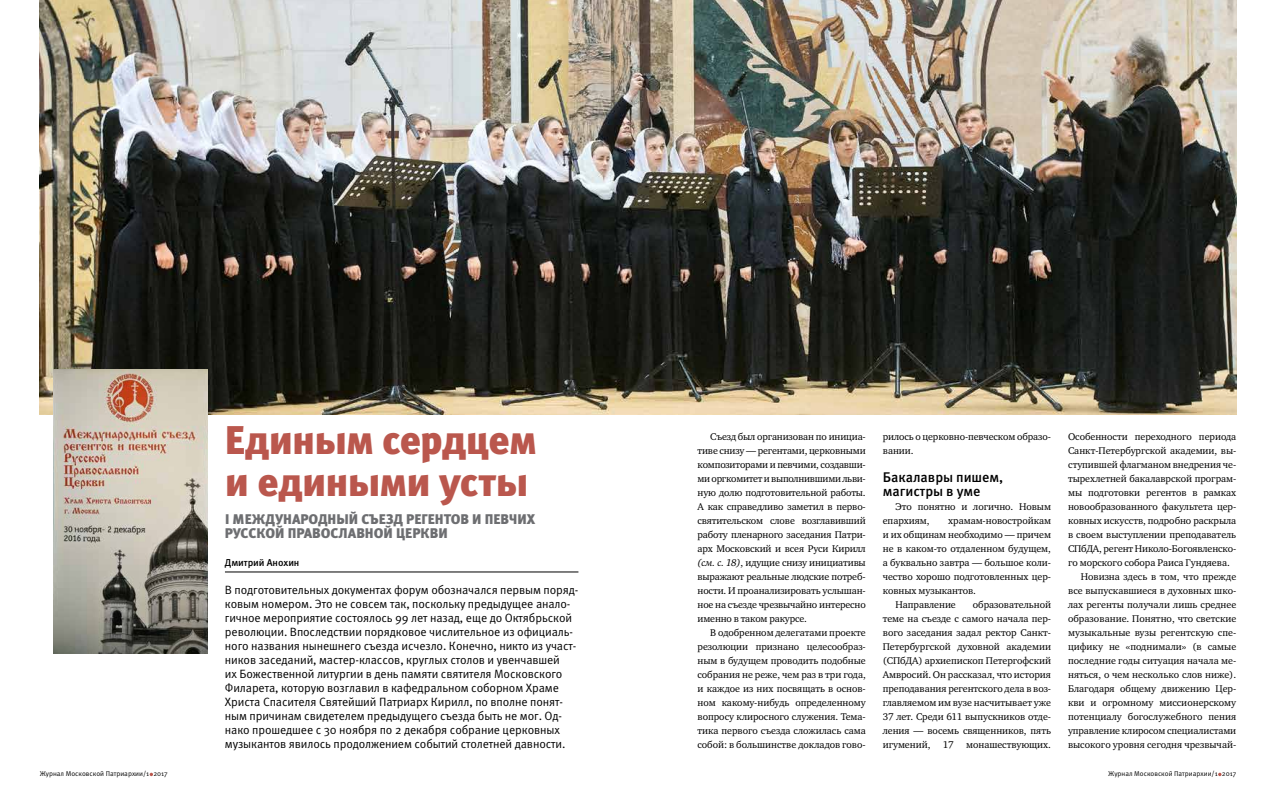
<style>
.page{position:relative;width:1276px;height:794px;background:#fff}
.page>*{position:absolute;margin:0;border:0;box-sizing:border-box;transform-origin:0 0}
.t1{font:900 40px/42px "Meta Pro";letter-spacing:-.02em;color:#ba574d}
.t2{font:900 14px/14px "Meta Pro";color:#6d6e71}
.t3{font:500 14px/14px "Meta Pro";letter-spacing:-.005em;color:#000}
.t4{font:12px/14px "Meta Pro";letter-spacing:-.01em;color:#000}
.t5{font:10px/14px "Charter ITC";letter-spacing:-.005em;color:#000;text-align:justify}
.t6{font:500 10px "Meta Pro";letter-spacing:-.005em;color:#000}
.t7{font:7px "Meta Pro";color:#000}
.s1{font-style:italic}
</style>
<div class="page">
<img style="left:40px;top:0;width:1196px;height:414px">
<hr style="left:225px;top:572px;width:353px;height:1px;background:#000">
<img style="left:54px;top:370px;width:154px;height:283px">
<h1 class="t1" style="left:225px;top:420px;width:313px">Единым сердцем и едиными усты</h1>
<h2 class="t2" style="left:225px;top:512px;width:312px">I МЕЖДУНАРОДНЫЙ СЪЕЗД РЕГЕНТОВ И ПЕВЧИХ<br>РУССКОЙ ПРАВОСЛАВНОЙ ЦЕРКВИ</h2>
<p class="t6" style="left:225px;top:556px;width:76px">Дмитрий Анохин</p>
<p class="t4" style="left:225px;top:583px;width:355px">В подготовительных документах форум обозначался первым поряд&shy;ковым номером. Это не совсем так, поскольку предыдущее анало&shy;гичное мероприятие состоялось 99 лет назад, еще до Октябрьской революции. Впоследствии порядковое числительное из официаль&shy;ного названия нынешнего съезда исчезло. Конечно, никто из участ&shy;ников заседаний, мастер-классов, круглых столов и увенчавшей<br>их Божественной литургии в день памяти святителя Московского Филарета, которую возглавил в кафедральном соборном Храме Христа Спасителя Святейший Патриарх Кирилл, по вполне понят&shy;ным причинам свидетелем предыдущего съезда быть не мог. Од&shy;нако прошедшее с 30 ноября по 2 декабря собрание церковных музыкантов явилось продолжением событий столетней давности.</p>
<p class="t5" style="left:697px;top:429px;width:170px;text-indent:13px">Съезд был организован по инициа&shy;тиве снизу — регентами, церковными композиторами и певчими, создавши&shy;ми оргкомитет и выполнившими льви&shy;ную долю подготовительной работы.<br>А как справедливо заметил в перво&shy;святительском слове возглавивший работу пленарного заседания Патри&shy;арх Московский и всея Руси Кирилл <span class="s1">(см. с. 18)</span>, идущие снизу инициативы выражают реальные людские потреб&shy;ности. И проанализировать услышан&shy;ное на съезде чрезвычайно интересно именно в таком ракурсе.</p>
<p class="t5" style="left:697px;top:625px;width:170px;text-indent:13px">В одобренном делегатами проекте резолюции признано целесообраз&shy;ным в будущем проводить подобные собрания не реже, чем раз в три года, и каждое из них посвящать в основ&shy;ном какому-нибудь определенному вопросу клиросного служения. Тема&shy;тика первого съезда сложилась сама собой: в большинстве докладов гово-</p>
<p class="t5" style="left:883px;top:429px;width:170px">рилось о церковно-певческом образо&shy;вании.</p>
<h2 class="t3" style="left:883px;top:470px;width:122px">Бакалавры пишем, магистры в уме</h2>
<p class="t5" style="left:883px;top:499px;width:170px;text-indent:13px">Это понятно и логично. Новым епархиям,</p>
<p class="t5" style="left:948px;top:513px;width:104px">храмам-новостройкам</p>
<p class="t5" style="left:883px;top:527px;width:170px">и их общинам необходимо — причем</p>
<p class="t5" style="left:883px;top:541px;width:170px">не в каком-то отдаленном будущем,</p>
<p class="t5" style="left:883px;top:555px;width:170px">а буквально завтра — большое коли-</p>
<p class="t5" style="left:883px;top:569px;width:170px">чество хорошо подготовленных цер-</p>
<p class="t5" style="left:883px;top:583px;width:95px">ковных музыкантов.</p>
<p class="t5" style="left:895px;top:597px;width:62px">Направление</p>
<p class="t5" style="left:883px;top:597px;width:170px;text-indent:90px">образовательной теме на съезде с самого начала пер&shy;вого заседания задал ректор Санкт-Петербургской духовной академии (СПбДА) архиепископ Петергофский Амвросий. Он рассказал, что история преподавания регентского дела в воз&shy;главляемом им вузе насчитывает уже 37 лет. Среди 611 выпускников отде&shy;ления — восемь священников, пять игумений, 17 монашествующих.</p>
<p class="t5" style="left:1068px;top:429px;width:170px">Особенности переходного периода</p>
<p class="t5" style="left:1068px;top:443px;width:170px">Санкт-Петербургской академии, вы-</p>
<p class="t5" style="left:1068px;top:457px;width:170px">ступившей флагманом внедрения че-</p>
<p class="t5" style="left:1068px;top:471px;width:170px">тырехлетней бакалаврской програм-</p>
<p class="t5" style="left:1068px;top:485px;width:170px">мы подготовки регентов в рамках</p>
<p class="t5" style="left:1068px;top:499px;width:170px">новообразованного факультета цер-</p>
<p class="t5" style="left:1068px;top:513px;width:170px">ковных искусств, подробно раскрыла</p>
<p class="t5" style="left:1068px;top:527px;width:170px">в своем выступлении преподаватель</p>
<p class="t5" style="left:1068px;top:541px;width:170px">СПбДА, регент Николо-Богоявленско-</p>
<p class="t5" style="left:1068px;top:555px;width:163px">го морского собора Раиса Гундяева.</p>
<p class="t5" style="left:1080px;top:569px;width:157px">Новизна здесь в том, что прежде</p>
<p class="t5" style="left:1068px;top:583px;width:170px">все выпускавшиеся в духовных шко-</p>
<p class="t5" style="left:1068px;top:597px;width:170px">лах регенты получали лишь среднее</p>
<p class="t5" style="left:1068px;top:611px;width:170px">образование. Понятно, что светские</p>
<p class="t5" style="left:1068px;top:625px;width:170px">музыкальные вузы регентскую спе-</p>
<p class="t5" style="left:1068px;top:639px;width:170px">цифику не «поднимали» (в самые</p>
<p class="t5" style="left:1068px;top:653px;width:170px">последние годы ситуация начала ме-</p>
<p class="t5" style="left:1068px;top:667px;width:170px">няться, о чем несколько слов ниже).</p>
<p class="t5" style="left:1068px;top:681px;width:170px">Благодаря общему движению Цер-</p>
<p class="t5" style="left:1068px;top:695px;width:170px">кви и огромному миссионерскому</p>
<p class="t5" style="left:1068px;top:709px;width:170px">потенциалу богослужебного пения</p>
<p class="t5" style="left:1068px;top:723px;width:170px">управление клиросом специалистами</p>
<p class="t5" style="left:1068px;top:737px;width:170px">высокого уровня сегодня чрезвычай-</p>
<p class="t7" style="left:40px;top:769px;width:130px">Журнал Московской Патриархии/1 2017</p>
<p class="t7" style="left:1108px;top:769px;width:130px">Журнал Московской Патриархии/1 2017</p>
</div>
